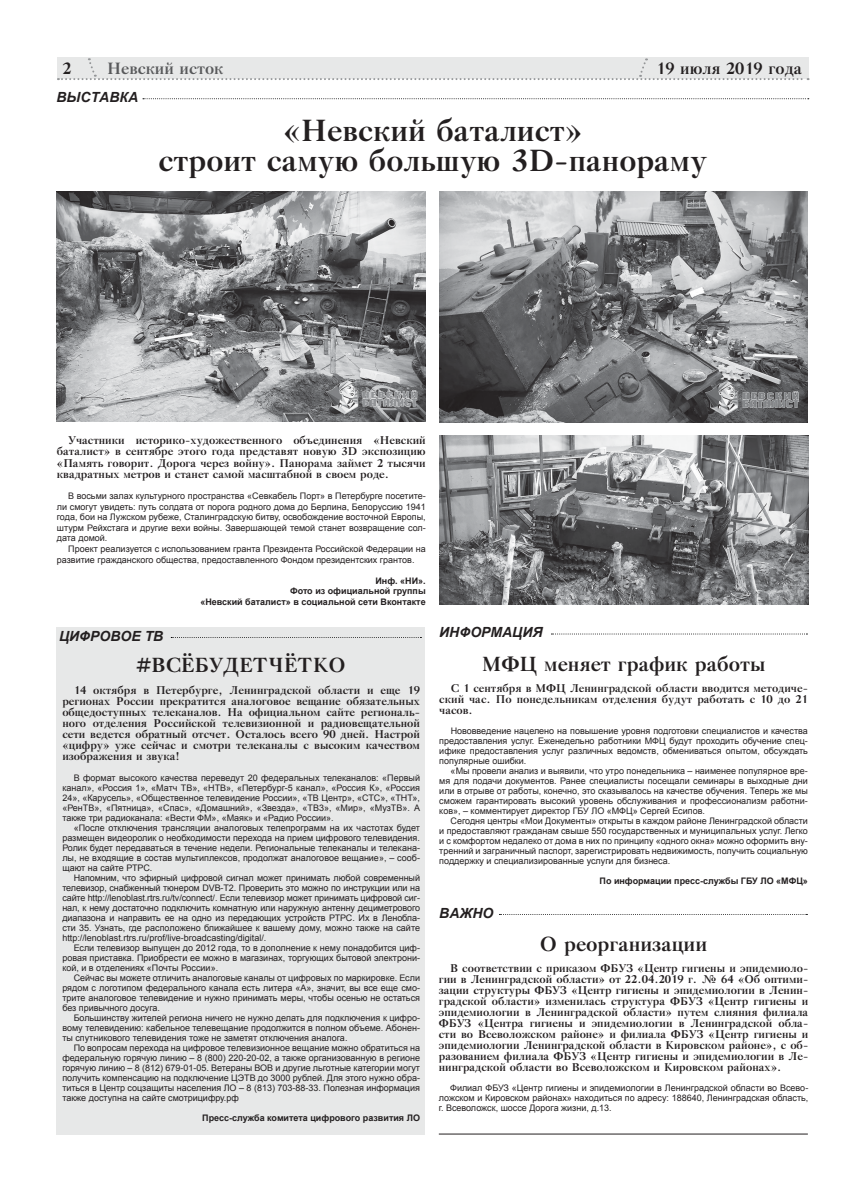
<style>
.page{position:relative;width:842px;height:1191px;background:#fff}
.page>*{position:absolute;margin:0;border:0;box-sizing:border-box;transform-origin:0 0}
.t1{font:700 30px/30px "Gazeta Titul";color:#231f20;text-align:center}
.t2{font:700 20px "Gazeta Titul";color:#231f20}
.t3{font:700 16px "Gazeta Titul";color:#231f20}
.t4{font:700 16px "Gazeta Titul";color:#58595b}
.t5{font:italic 700 14px "Arial";color:#231f20}
.t6{font:700 11px/11px "Gazeta Titul";color:#231f20;text-align:justify}
.t7{font:9px/10px "Arial";color:#231f20;text-align:justify}
.t8{font:700 9px/10.5px "Arial";color:#231f20;text-align:right}
</style>
<div class="page">
<div style="left:57px;top:57px;width:752px;height:21px;background:#e7e8e8"></div>
<svg style="left:58px;top:58px;width:751px;height:22px"></svg>
<div style="left:57px;top:627px;width:368px;height:507px;background:#e7e8e8"></div>
<svg style="left:143px;top:98px;width:666px;height:1px"></svg>
<svg style="left:171px;top:637px;width:250px;height:1px"></svg>
<svg style="left:551px;top:634px;width:256px;height:1px"></svg>
<svg style="left:499px;top:914px;width:308px;height:1px"></svg>
<hr style="left:439px;top:1134px;width:369px;height:1px;background:#231f20">
<img style="left:439px;top:192px;width:369px;height:230px">
<img style="left:57px;top:192px;width:368px;height:230px">
<img style="left:439px;top:435px;width:370px;height:170px">
<h3 class="t3" style="left:62px;top:59px;width:11px">2</h3>
<h3 class="t4" style="left:107px;top:59px;width:118px">Невский исток</h3>
<h3 class="t3" style="left:656px;top:59px;width:147px">19 июля 2019 года</h3>
<h3 class="t5" style="left:57px;top:89px;width:83px">ВЫСТАВКА</h3>
<h1 class="t1" style="left:159px;top:115px;width:550px">«Невский баталист»<br>строит самую большую 3D-панораму</h1>
<p class="t6" style="left:57px;top:434px;width:370px;line-height:11.6px;text-indent:11px">Участники историко-художественного объединения «Невский баталист» в сентябре этого года представят новую 3D экспозицию «Память говорит. Дорога через войну». Панорама займет 2 тысячи квадратных метров и станет самой масштабной в своем роде.</p>
<p class="t7" style="left:57px;top:491px;width:370px;line-height:10.5px;text-indent:11px">В восьми залах культурного пространства «Севкабель Порт» в Петербурге посетите&shy;ли смогут увидеть: путь солдата от порога родного дома до Берлина, Белоруссию 1941 года, бои на Лужском рубеже, Сталинградскую битву, освобождение восточной Европы, штурм Рейхстага и другие вехи войны. Завершающей темой станет возвращение сол&shy;дата домой.</p>
<p class="t7" style="left:57px;top:544px;width:370px;line-height:10.5px;text-indent:11px">Проект реализуется с использованием гранта Президента Российской Федерации на развитие гражданского общества, предоставленного Фондом президентских грантов.</p>
<p class="t8" style="left:200px;top:575px;width:227px">Инф. «НИ».<br>Фото из официальной группы<br>«Невский баталист» в социальной сети Вконтакте</p>
<h3 class="t5" style="left:59px;top:628px;width:106px">ЦИФРОВОЕ ТВ</h3>
<h3 class="t5" style="left:439px;top:625px;width:105px">ИНФОРМАЦИЯ</h3>
<h2 class="t2" style="left:137px;top:653px;width:211px">#ВСЁБУДЕТЧЁТКО</h2>
<p class="t6" style="left:62px;top:684px;width:359px;text-indent:11px">14 октября в Петербурге, Ленинградской области и еще 19 регионах России прекратится аналоговое вещание обязательных общедоступных телеканалов. На официальном сайте региональ&shy;ного отделения Российской телевизионной и радиовещательной сети ведется обратный отсчет. Осталось всего 90 дней. Настрой «цифру» уже сейчас и смотри телеканалы с высоким качеством изображения и звука!</p>
<p class="t7" style="left:62px;top:773px;width:359px;text-indent:11px">В формат высокого качества переведут 20 федеральных телеканалов: «Первый канал», «Россия 1», «Матч ТВ», «НТВ», «Петербург-5 канал», «Россия К», «Россия 24», «Карусель», «Общественное телевидение России», «ТВ Центр», «СТС», «ТНТ», «РенТВ», «Пятница», «Спас», «Домашний», «Звезда», «ТВ3», «Мир», «МузТВ». А также три радиоканала: «Вести ФМ», «Маяк» и «Радио России».</p>
<p class="t7" style="left:62px;top:823px;width:359px;text-indent:11px">«После отключения трансляции аналоговых телепрограмм на их частотах будет размещен видеоролик о необходимости перехода на прием цифрового телевидения.<br>Ролик будет передаваться в течение недели. Региональные телеканалы и телекана&shy;лы, не входящие в состав мультиплексов, продолжат аналоговое вещание», – сооб&shy;щают на сайте РТРС.</p>
<p class="t7" style="left:62px;top:873px;width:359px;text-indent:11px">Напомним, что эфирный цифровой сигнал может принимать любой современный телевизор, снабженный тюнером DVB-T2. Проверить это можно по инструкции или на сайте http://lenoblast.rtrs.ru/tv/connect/. Если телевизор может принимать цифровой сиг&shy;нал, к нему достаточно подключить комнатную или наружную антенну дециметрового диапазона и направить ее на одно из передающих устройств РТРС. Их в Ленобла&shy;сти 35. Узнать, где расположено ближайшее к вашему дому, можно также на сайте http://lenoblast.rtrs.ru/prof/live-broadcasting/digital/.</p>
<p class="t7" style="left:62px;top:943px;width:359px;text-indent:11px">Если телевизор выпущен до 2012 года, то в дополнение к нему понадобится циф&shy;ровая приставка. Приобрести ее можно в магазинах, торгующих бытовой электрони&shy;кой, и в отделениях «Почты России».</p>
<p class="t7" style="left:62px;top:973px;width:359px;text-indent:11px">Сейчас вы можете отличить аналоговые каналы от цифровых по маркировке. Если рядом с логотипом федерального канала есть литера «А», значит, вы все еще смо&shy;трите аналоговое телевидение и нужно принимать меры, чтобы осенью не остаться без привычного досуга.</p>
<p class="t7" style="left:62px;top:1013px;width:359px;text-indent:11px">Большинству жителей региона ничего не нужно делать для подключения к цифро&shy;вому телевидению: кабельное телевещание продолжится в полном объеме. Абонен&shy;ты спутникового телевидения тоже не заметят отключения аналога.</p>
<p class="t7" style="left:62px;top:1043px;width:359px;text-indent:11px">По вопросам перехода на цифровое телевизионное вещание можно обратиться на федеральную горячую линию – 8 (800) 220-20-02, а также организованную в регионе горячую линию – 8 (812) 679-01-05. Ветераны ВОВ и другие льготные категории могут получить компенсацию на подключение ЦЭТВ до 3000 рублей. Для этого нужно обра&shy;титься в Центр соцзащиты населения ЛО – 8 (813) 703-88-33. Полезная информация также доступна на сайте смотрицифру.рф</p>
<p class="t8" style="left:202px;top:1112px;width:219px">Пресс-служба комитета цифрового развития ЛО</p>
<h2 class="t2" style="left:482px;top:653px;width:285px">МФЦ меняет график работы</h2>
<p class="t6" style="left:439px;top:683px;width:370px;text-indent:11px">С 1 сентября в МФЦ Ленинградской области вводится методиче&shy;ский час. По понедельникам отделения будут работать с 10 до 21 часов.</p>
<p class="t7" style="left:439px;top:726px;width:370px;text-indent:11px">Нововведение нацелено на повышение уровня подготовки специалистов и качества предоставления услуг. Еженедельно работники МФЦ будут проходить обучение спец&shy;ифике предоставления услуг различных ведомств, обмениваться опытом, обсуждать популярные ошибки.</p>
<p class="t7" style="left:439px;top:766px;width:370px;text-indent:11px">«Мы провели анализ и выявили, что утро понедельника – наименее популярное вре&shy;мя для подачи документов. Ранее специалисты посещали семинары в выходные дни или в отрыве от работы, конечно, это сказывалось на качестве обучения. Теперь же мы сможем гарантировать высокий уровень обслуживания и профессионализм работни&shy;ков», – комментирует директор ГБУ ЛО «МФЦ» Сергей Есипов.</p>
<p class="t7" style="left:439px;top:816px;width:370px;text-indent:11px">Сегодня центры «Мои Документы» открыты в каждом районе Ленинградской области и предоставляют гражданам свыше 550 государственных и муниципальных услуг. Легко и с комфортом недалеко от дома в них по принципу «одного окна» можно оформить вну&shy;тренний и заграничный паспорт, зарегистрировать недвижимость, получить социальную поддержку и специализированные услуги для бизнеса.</p>
<p class="t8" style="left:600px;top:876px;width:210px">По информации пресс-службы ГБУ ЛО «МФЦ»</p>
<h3 class="t5" style="left:439px;top:905px;width:56px">ВАЖНО</h3>
<h2 class="t2" style="left:540px;top:933px;width:169px">О реорганизации</h2>
<p class="t6" style="left:439px;top:963px;width:371px;text-indent:11px">В соответствии с приказом ФБУЗ «Центр гигиены и эпидемиоло&shy;гии в Ленинградской области» от 22.04.2019 г. № 64 «Об оптими&shy;зации структуры ФБУЗ «Центр гигиены и эпидемиологии в Ленин&shy;градской области» изменилась структура ФБУЗ «Центр гигиены и эпидемиологии в Ленинградской области» путем слияния филиала ФБУЗ «Центра гигиены и эпидемиологии в Ленинградской обла&shy;сти во Всеволожском районе» и филиала ФБУЗ «Центр гигиены и эпидемиологии Ленинградской области в Кировском районе», с об&shy;разованием филиала ФБУЗ «Центр гигиены и эпидемиологии в Ле&shy;нинградской области во Всеволожском и Кировском районах».</p>
<p class="t7" style="left:439px;top:1083px;width:371px;text-indent:11px">Филиал ФБУЗ «Центр гигиены и эпидемиологии в Ленинградской области во Всево&shy;ложском и Кировском районах» находиться по адресу: 188640, Ленинградская область, г. Всеволожск, шоссе Дорога жизни, д.13.</p>
</div>
